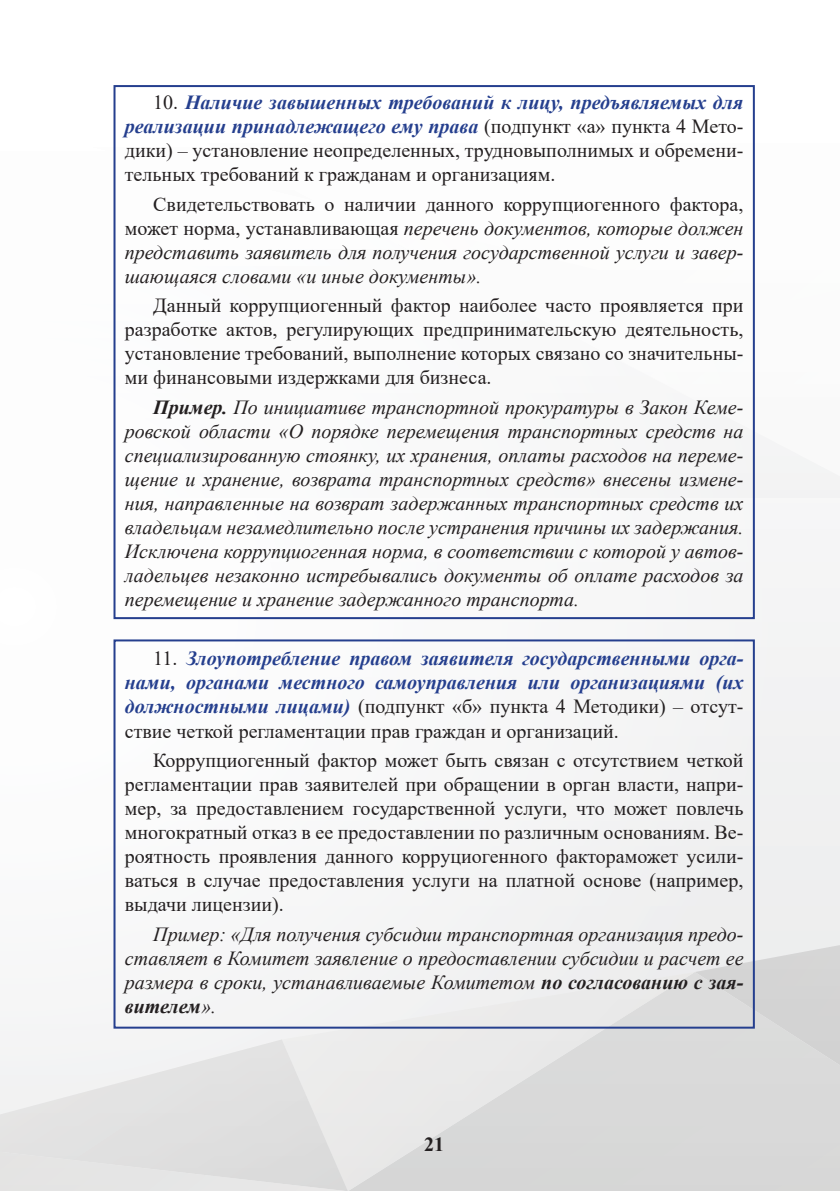
<style>
.page{position:relative;width:840px;height:1191px;background:#fff}
.page>*{position:absolute;margin:0;border:0;box-sizing:border-box;transform-origin:0 0}
.t1{font:italic 20px/24px "Times New Roman";color:#231f20;text-align:justify}
.t2{font:20px/24px "Times New Roman";color:#231f20;text-align:justify}
.t3{font:italic 700 20px/24px "Times New Roman";color:#253f8e;text-align:justify}
.t4{font:700 20px "Times New Roman";color:#231f20}
.s1{font-weight:700;font-style:italic;color:#253f8e}
.s2{font-style:normal}
.s3{font-weight:700}
.s4{font-weight:400;font-style:normal;color:#231f20}
</style>
<div class="page">
<div style="left:0;top:0;width:839px;height:1191px;background:#fbfbfb"></div>
<svg style="left:694px;top:939px;width:145px;height:33px"></svg>
<div style="left:694px;top:972px;width:145px;height:219px;background:#d9d9d9"></div>
<svg style="left:282px;top:972px;width:412px;height:219px"></svg>
<svg style="left:0;top:1039px;width:348px;height:101px"></svg>
<div style="left:0;top:1140px;width:348px;height:51px;background:#e1e1e1"></div>
<div style="left:113px;top:639px;width:641px;height:389px;border:2px solid #253f8e"></div>
<div style="left:113px;top:85px;width:641px;height:534px;border:2px solid #253f8e"></div>
<p class="t2" style="left:125px;top:90px;width:619px;text-indent:28px">10. <span class="s1">Наличие завышенных требований к лицу, предъявляемых для реализации принадлежащего ему права</span> (подпункт «а» пункта 4 Мето&shy;дики) – установление неопределенных, трудновыполнимых и обремени&shy;тельных требований к гражданам и организациям.</p>
<p class="t1" style="left:125px;top:191px;width:619px;text-indent:28px"><span class="s2">Свидетельствовать о наличии данного коррупциогенного фактора, может норма, устанавливающая</span> перечень документов, которые должен представить заявитель для получения государственной услуги и завер&shy;шающаяся словами «и иные документы».</p>
<p class="t2" style="left:125px;top:293px;width:619px;text-indent:28px">Данный коррупциогенный фактор наиболее часто проявляется при разработке актов, регулирующих предпринимательскую деятельность, установление требований, выполнение которых связано со значительны&shy;ми финансовыми издержками для бизнеса.</p>
<p class="t1" style="left:125px;top:395px;width:619px;text-indent:28px"><span class="s3">Пример.</span> По инициативе транспортной прокуратуры в Закон Кеме&shy;ровской области «О порядке перемещения транспортных средств на специализированную стоянку, их хранения, оплаты расходов на переме&shy;щение и хранение, возврата транспортных средств» внесены измене&shy;ния, направленные на возврат задержанных транспортных средств их владельцам незамедлительно после устранения причины их задержания.<br>Исключена коррупциогенная норма, в соответствии с которой у автов&shy;ладельцев незаконно истребывались документы об оплате расходов за перемещение и хранение задержанного транспорта.</p>
<p class="t3" style="left:125px;top:646px;width:619px;text-indent:28px"><span class="s4">11.</span> Злоупотребление правом заявителя государственными орга&shy;нами, органами местного самоуправления или организациями (их должностными лицами) <span class="s4">(подпункт «б» пункта 4 Методики) – отсут&shy;ствие четкой регламентации прав граждан и организаций.</span></p>
<p class="t2" style="left:125px;top:748px;width:620px;text-indent:28px">Коррупциогенный фактор может быть связан с отсутствием четкой регламентации прав заявителей при обращении в орган власти, напри&shy;мер, за предоставлением государственной услуги, что может повлечь многократный отказ в ее предоставлении по различным основаниям. Ве&shy;роятность проявления данного корруциогенного фактораможет усили&shy;ваться в случае предоставления услуги на платной основе (например, выдачи лицензии).</p>
<p class="t1" style="left:125px;top:921px;width:620px;text-indent:28px">Пример: «Для получения субсидии транспортная организация предо&shy;ставляет в Комитет заявление о предоставлении субсидии и расчет ее размера в сроки, устанавливаемые Комитетом <span class="s3">по согласованию с зая&shy;вителем</span>».</p>
<p class="t4" style="left:424px;top:1130px;width:21px">21</p>
</div>
